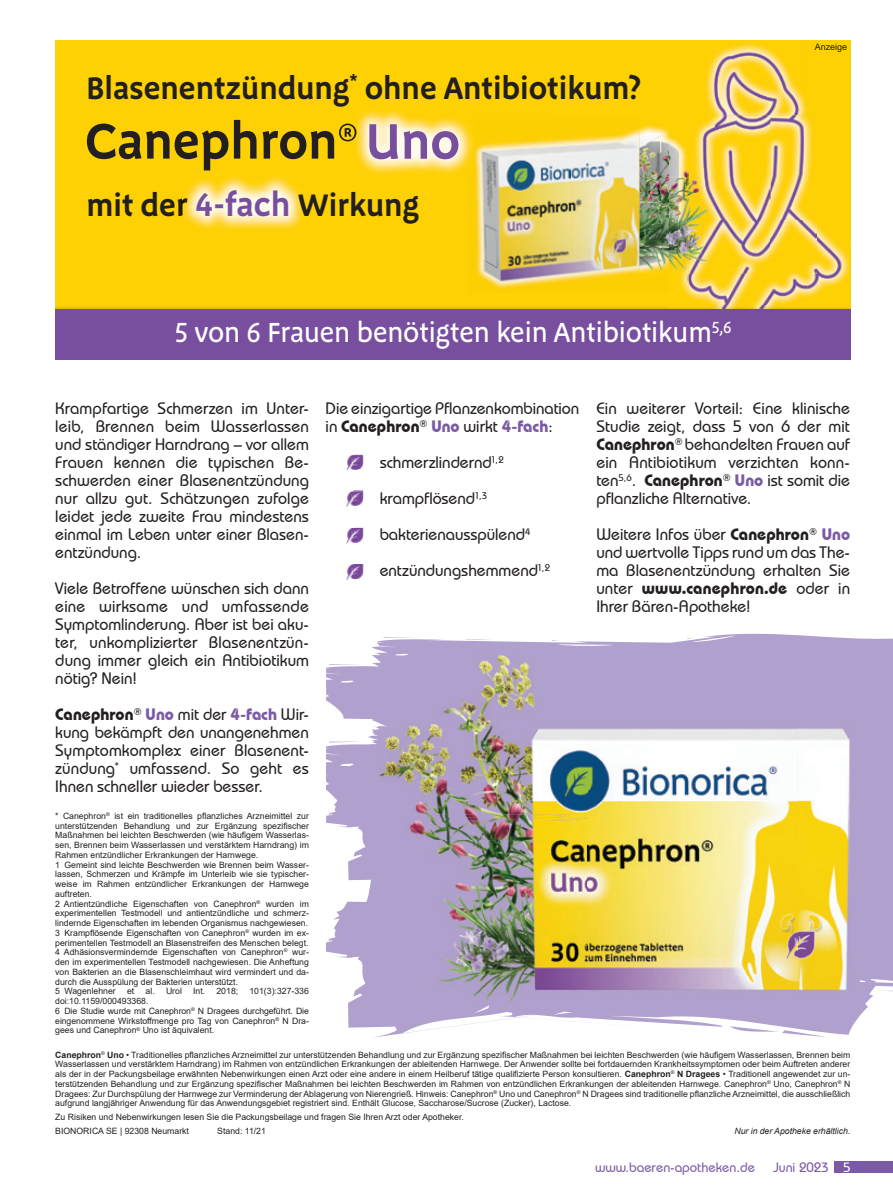
<style>
.page{position:relative;width:893px;height:1191px;background:#fff}
.page>*{position:absolute;margin:0;border:0;box-sizing:border-box;transform-origin:0 0}
.t1{font:600 51.6px "Megano OT";letter-spacing:-.01em;color:#231f20}
.t2{font:600 32.1px "Megano OT";letter-spacing:-.015em;color:#231f20}
.t3{font:500 28.5px "Megano OT";letter-spacing:-.02em;color:#fff}
.t4{font:500 16.5px/18px "Bauhaus IT Cby BT";color:#231f20;text-align:justify}
.t5{font:500 13.5px "Bauhaus IT Cby BT";color:#7b5aa5}
.t6{font:9px "Arial";color:#231f20}
.t7{font:8.7px/9.8px "Arial";color:#231f20}
.t8{font:italic 8.7px "Arial";color:#231f20}
.s1{color:#784e9f}
.s2{font-size:34.05px;color:#784e9f}
.s3{font-weight:700}
.s4{font-weight:700;color:#7b5aa5}
.s5{color:#fff}
</style>
<div class="page">
<div style="left:834px;top:1161px;width:59px;height:12px;background:#7b5aa5"></div>
<img style="left:347px;top:455px;width:16px;height:16px">
<img style="left:347px;top:456px;width:16px;height:12px">
<svg style="left:350px;top:491px;width:13px;height:1px"></svg>
<img style="left:347px;top:492px;width:16px;height:15px">
<img style="left:347px;top:528px;width:16px;height:15px">
<img style="left:347px;top:564px;width:16px;height:16px">
<svg style="left:377px;top:633px;width:516px;height:9px"></svg>
<svg style="left:326px;top:642px;width:567px;height:396px;fill:#b0a0cd"></svg>
<img style="left:379px;top:655px;width:366px;height:51px">
<div style="left:745px;top:655px;width:104px;height:34px;background:#b0a0cd"></div>
<img style="left:379px;top:706px;width:209px;height:295px">
<img style="left:588px;top:689px;width:209px;height:312px">
<img style="left:797px;top:679px;width:52px;height:322px">
<div style="left:55px;top:40px;width:795px;height:299px;background:#fed105"></div>
<img style="left:356px;top:111px;width:112px;height:63px">
<img style="left:184px;top:177px;width:119px;height:52px">
<img style="left:182px;top:191px;width:6px;height:25px">
<img style="left:706px;top:44px;width:101px;height:71px">
<img style="left:807px;top:44px;width:44px;height:261px">
<img style="left:688px;top:274px;width:119px;height:31px">
<img style="left:468px;top:131px;width:5px;height:29px">
<svg style="left:682px;top:288px;width:6px;height:9px"></svg>
<img style="left:474px;top:128px;width:166px;height:78px">
<img style="left:476px;top:206px;width:164px;height:83px">
<img style="left:669px;top:136px;width:19px;height:152px">
<img style="left:640px;top:125px;width:29px;height:148px">
<img style="left:678px;top:115px;width:92px;height:53px">
<img style="left:770px;top:115px;width:46px;height:159px">
<img style="left:688px;top:168px;width:82px;height:106px">
<svg style="left:678px;top:116px;width:8px;height:8px"></svg>
<img style="left:669px;top:305px;width:181px;height:4px">
<div style="left:55px;top:309px;width:795px;height:50px;background:#784e9f"></div>
<h2 class="t2" style="left:86px;top:69px;width:557px">Blasenentzündung<sup>*</sup> ohne Antibiotikum?</h2>
<h1 class="t1" style="left:85px;top:111px;width:377px">Canephron®<span class="s1">Uno</span></h1>
<h2 class="t2" style="left:86px;top:186px;width:335px">mit der <span class="s2">4-fach</span> Wirkung</h2>
<h3 class="t3" style="left:174px;top:316px;width:559px">5 von 6 Frauen benötigten kein Antibiotikum<sup>5,6</sup></h3>
<p class="t6" style="left:815px;top:41px;width:34px">Anzeige</p>
<p class="t4" style="left:55px;top:399px;width:255px">Krampfartige Schmerzen im Unter&shy;leib, Brennen beim Wasserlassen und ständiger Harndrang – vor allem Frauen kennen die typischen Be&shy;schwerden einer Blasenentzündung nur allzu gut. Schätzungen zufolge leidet jede zweite Frau mindestens einmal im Leben unter einer Blasen&shy;entzündung.</p>
<h3 class="t4" style="left:55px;top:579px;width:255px">Viele Betroffene wünschen sich dann eine wirksame und umfassende Symptomlinderung. Aber ist bei aku&shy;ter, unkomplizierter Blasenentzün&shy;dung immer gleich ein Antibiotikum nötig? Nein!</h3>
<h3 class="t4" style="left:55px;top:705px;width:255px"><span class="s3">Canephron</span><sup>®</sup> <span class="s4">Uno</span> mit der <span class="s4">4-fach</span> Wir&shy;kung bekämpft den unangenehmen Symptomkomplex einer Blasenent&shy;zündung<sup>*</sup> umfassend. So geht es Ihnen schneller wieder besser.</h3>
<h3 class="t4" style="left:326px;top:399px;width:255px">Die einzigartige Pflanzenkombination in <span class="s3">Canephron</span><sup>®</sup> <span class="s4">Uno</span> wirkt <span class="s4">4-fach</span>:</h3>
<h3 class="t4" style="left:380px;top:444px;width:172px;line-height:36px;text-align:left">schmerzlindernd<sup>1,2 </sup>krampflösend<sup>1,3 </sup>bakterienausspülend<sup>4 </sup>entzündungshemmend<sup>1,2</sup></h3>
<h3 class="t4" style="left:596px;top:399px;width:255px">Ein weiterer Vorteil: Eine klinische Studie zeigt, dass 5 von 6 der mit <span class="s3">Canephron</span><sup>®</sup> behandelten Frauen auf ein Antibiotikum verzichten konn&shy;ten<sup>5,6</sup>. <span class="s3">Canephron</span><sup>®</sup> <span class="s4">Uno</span> ist somit die pflanzliche Alternative.</h3>
<h3 class="t4" style="left:596px;top:525px;width:255px">Weitere Infos über <span class="s3">Canephron</span><sup>®</sup> <span class="s4">Uno </span>und wertvolle Tipps rund um das The&shy;ma Blasenentzündung erhalten Sie unter <span class="s3">www.canephron.de</span> oder in Ihrer Bären-Apotheke!</h3>
<p class="t7" style="left:55px;top:811px;width:255px">* Canephron<sup>®</sup> ist ein traditionelles pflanzliches Arzneimittel zur unterstützenden Behandlung und zur Ergänzung spezifischer Maßnahmen bei leichten Beschwerden (wie häufigem Wasserlas&shy;sen, Brennen beim Wasserlassen und verstärktem Harndrang) im Rahmen entzündlicher Erkrankungen der Harnwege.<br>1 Gemeint sind leichte Beschwerden wie Brennen beim Wasser&shy;lassen, Schmerzen und Krämpfe im Unterleib wie sie typischer&shy;weise im Rahmen entzündlicher Erkrankungen der Harnwege auftreten.<br>2 Antientzündliche Eigenschaften von Canephron<sup>®</sup> wurden im experimentellen Testmodell und antientzündliche und schmerz&shy;lindernde Eigenschaften im lebenden Organismus nachgewiesen.<br>3 Krampflösende Eigenschaften von Canephron<sup>®</sup> wurden im ex&shy;perimentellen Testmodell an Blasenstreifen des Menschen belegt.<br>4 Adhäsionsvermindernde Eigenschaften von Canephron<sup>®</sup> wur&shy;den im experimentellen Testmodell nachgewiesen. Die Anheftung von Bakterien an die Blasenschleimhaut wird vermindert und da&shy;durch die Ausspülung der Bakterien unterstützt.<br>5 Wagenlehner</p>
<p class="t7" style="left:127px;top:986px;width:9px">et</p>
<p class="t7" style="left:146px;top:986px;width:38px">al. Urol</p>
<p class="t7" style="left:193px;top:986px;width:14px">Int.</p>
<p class="t7" style="left:216px;top:986px;width:23px">2018;</p>
<p class="t7" style="left:249px;top:986px;width:61px">101(3):327-336</p>
<p class="t7" style="left:55px;top:996px;width:255px">doi:10.1159/000493368.<br>6 Die Studie wurde mit Canephron<sup>®</sup> N Dragees durchgeführt. Die eingenommene Wirkstoffmenge pro Tag von Canephron<sup>®</sup> N Dra&shy;gees und Canephron<sup>®</sup> Uno ist äquivalent.</p>
<p class="t7" style="left:55px;top:1049px;width:797px;text-align:justify"><span class="s3">Canephron</span><sup>®</sup> <span class="s3">Uno</span> • Traditionelles pflanzliches Arzneimittel zur unterstützenden Behandlung und zur Ergänzung spezifischer Maßnahmen bei leichten Beschwerden (wie häufigem Wasserlassen, Brennen beim Wasserlassen und verstärktem Harndrang) im Rahmen von entzündlichen Erkrankungen der ableitenden Harnwege. Der Anwender sollte bei fortdauernden Krankheitssymptomen oder beim Auftreten anderer als der in der Packungsbeilage erwähnten Nebenwirkungen einen Arzt oder eine andere in einem Heilberuf tätige qualifizierte Person konsultieren. <span class="s3">Canephron</span><sup>®</sup> <span class="s3">N Dragees</span> • Traditionell angewendet zur un&shy;terstützenden Behandlung und zur Ergänzung spezifischer Maßnahmen bei leichten Beschwerden im Rahmen von entzündlichen Erkrankungen der ableitenden Harnwege. Canephron<sup>®</sup> Uno, Canephron<sup>®</sup> N Dragees: Zur Durchspülung der Harnwege zur Verminderung der Ablagerung von Nierengrieß. Hinweis: Canephron<sup>®</sup> Uno und Canephron<sup>®</sup> N Dragees sind traditionelle pflanzliche Arzneimittel, die ausschließlich aufgrund langjähriger Anwendung für das Anwendungsgebiet registriert sind. Enthält Glucose, Saccharose/Sucrose (Zucker), Lactose.</p>
<p class="t7" style="left:55px;top:1110px;width:410px;line-height:14px">Zu Risiken und Nebenwirkungen lesen Sie die Packungsbeilage und fragen Sie Ihren Arzt oder Apotheker.<br>BIONORICA SE | 92308 Neumarkt</p>
<p class="t7" style="left:217px;top:1126px;width:50px">Stand: 11/21</p>
<p class="t8" style="left:734px;top:1125px;width:117px">Nur in der Apotheke erhältlich.</p>
<h3 class="t5" style="left:595px;top:1159px;width:161px">www.baeren-apotheken.de</h3>
<h3 class="t5" style="left:773px;top:1159px;width:79px">Juni 2023 <span class="s5">5</span></h3>
</div>
